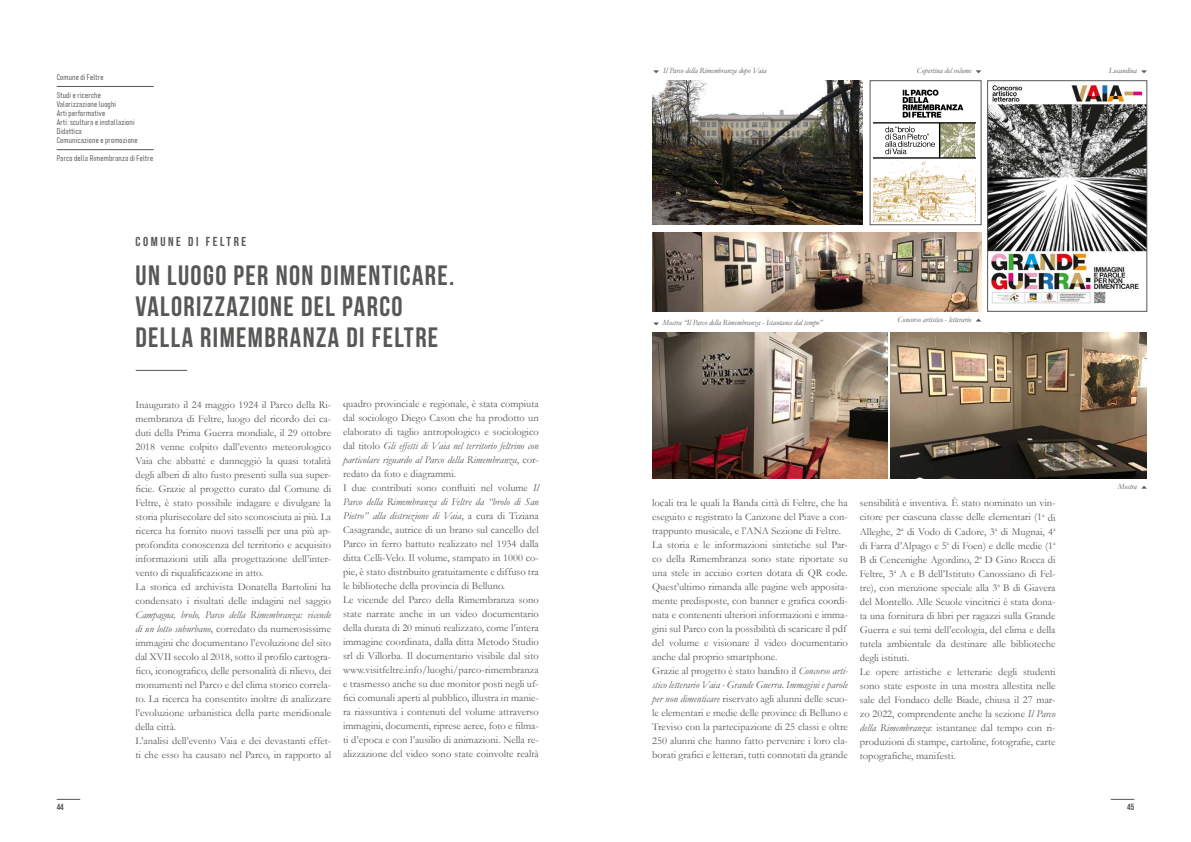
<style>
.page{position:relative;width:1191px;height:842px;background:#fff}
.page>*{position:absolute;margin:0;border:0;box-sizing:border-box;transform-origin:0 0}
.t1{font:28px/31px "Bebas Neue";letter-spacing:.05em;color:#575756}
.t2{font:13px "Bebas Neue";letter-spacing:.2em;color:#575756}
.t3{font:10.5px/14px "Garamond";color:#575756}
.t4{font:9px "Bebas Neue";color:#575756}
.t5{font:8px/9px "Bahnschrift";letter-spacing:.025em;color:#575756}
.t6{font:italic 8px "Garamond";letter-spacing:-.01em;color:#575756}
.s1{font-style:italic}
</style>
<div class="page">
<svg style="left:57px;top:799px;width:23px;height:1px"></svg>
<svg style="left:1110px;top:799px;width:24px;height:1px"></svg>
<img style="left:652px;top:333px;width:235px;height:146px">
<img style="left:890px;top:333px;width:257px;height:146px">
<img style="left:652px;top:233px;width:329px;height:78px">
<img style="left:652px;top:81px;width:210px;height:144px">
<svg style="left:873px;top:89px;width:102px;height:132px"></svg>
<hr style="left:136px;top:370px;width:51px;height:1px;background:#575756">
<img style="left:989px;top:84px;width:156px;height:220px">
<div style="left:987px;top:81px;width:160px;height:230px;border:1px solid #575756"></div>
<svg style="left:975px;top:70px;width:6px;height:3px"></svg>
<svg style="left:653px;top:70px;width:6px;height:3px"></svg>
<svg style="left:1141px;top:70px;width:6px;height:3px"></svg>
<svg style="left:975px;top:319px;width:6px;height:3px"></svg>
<svg style="left:1141px;top:486px;width:6px;height:3px"></svg>
<hr style="left:57px;top:86px;width:97px;height:1px;background:#575756">
<hr style="left:57px;top:149px;width:97px;height:1px;background:#575756">
<p class="t5" style="left:57px;top:73px;width:48px">Comune di Feltre</p>
<p class="t5" style="left:57px;top:91px;width:82px">Studi e ricerche<br>Valorizzazione luoghi<br>Arti performative<br>Arti: scultura e installazioni<br>Didattica<br>Comunicazione e promozione</p>
<p class="t5" style="left:57px;top:154px;width:98px">Parco della Rimembranza di Feltre</p>
<p class="t2" style="left:135px;top:234px;width:112px">COMUNE DI FELTRE</p>
<h1 class="t1" style="left:135px;top:259px;width:320px">UN LUOGO PER NON DIMENTICARE.<br>VALORIZZAZIONE DEL PARCO<br>DELLA RIMEMBRANZA DI FELTRE</h1>
<p class="t3" style="left:135px;top:397px;width:197px">Inaugurato il 24 maggio 1924 il Parco della Ri&shy;membranza di Feltre, luogo del ricordo dei ca&shy;duti della Prima Guerra mondiale, il 29 ottobre 2018 venne colpito dall’evento meteorologico Vaia che abbatté e danneggiò la quasi totalità degli alberi di alto fusto presenti sulla sua super&shy;ficie. Grazie al progetto curato dal Comune di Feltre, è stato possibile indagare e divulgare la storia plurisecolare del sito sconosciuta ai più. La ricerca ha fornito nuovi tasselli per una più ap&shy;profondita conoscenza del territorio e acquisito informazioni utili alla progettazione dell’inter&shy;vento di riqualificazione in atto.<br>La storica ed archivista Donatella Bartolini ha condensato i risultati delle indagini nel saggio</p>
<p class="t3" style="left:135px;top:607px;width:197px"><span class="s1">Campagna, brolo, Parco della Rimembranza: vicende di un lotto suburbano</span>, corredato da numerosissime immagini che documentano l’evoluzione del sito dal XVII secolo al 2018, sotto il profilo cartogra&shy;fico, iconografico, delle personalità di rilievo, dei monumenti nel Parco e del clima storico correla&shy;to. La ricerca ha consentito inoltre di analizzare l’evoluzione urbanistica della parte meridionale della città.<br>L’analisi dell’evento Vaia e dei devastanti effet&shy;ti che esso ha causato nel Parco, in rapporto al</p>
<p class="t3" style="left:343px;top:397px;width:197px">quadro provinciale e regionale, è stata compiuta dal sociologo Diego Cason che ha prodotto un elaborato di taglio antropologico e sociologico dal titolo <span class="s1">Gli effetti di Vaia nel territorio feltrino con particolare riguardo al Parco della Rimembranza</span>, cor&shy;redato da foto e diagrammi.<br>I due contributi sono confluiti nel volume <span class="s1">Il Parco della Rimembranza di Feltre da “brolo di San Pietro” alla distruzione di Vaia</span>, a cura di Tiziana Casagrande, autrice di un brano sul cancello del Parco in ferro battuto realizzato nel 1934 dalla ditta Celli-Velo. Il volume, stampato in 1000 co&shy;pie, è stato distribuito gratuitamente e diffuso tra le biblioteche della provincia di Belluno.<br>Le vicende del Parco della Rimembranza sono state narrate anche in un video documentario della durata di 20 minuti realizzato, come l’intera immagine coordinata, dalla ditta Metodo Studio srl di Villorba. Il documentario visibile dal sito www.visitfeltre.info/luoghi/parco-rimembranza e trasmesso anche su due monitor posti negli uf&shy;fici comunali aperti al pubblico, illustra in manie&shy;ra riassuntiva i contenuti del volume attraverso immagini, documenti, riprese aeree, foto e filma&shy;ti d’epoca e con l’ausilio di animazioni. Nella re&shy;alizzazione del video sono state coinvolte realtà</p>
<p class="t6" style="left:663px;top:66px;width:105px">Il Parco della Rimembranza dopo Vaia</p>
<p class="t6" style="left:1109px;top:66px;width:29px">Locandina</p>
<p class="t6" style="left:917px;top:66px;width:56px">Copertina del volume</p>
<p class="t6" style="left:662px;top:318px;width:161px">Mostra “Il Parco della Rimembranza - Istantanee dal tempo”</p>
<p class="t6" style="left:897px;top:314px;width:75px">Concorso artistico - letterario</p>
<p class="t3" style="left:652px;top:496px;width:197px">locali tra le quali la Banda città di Feltre, che ha eseguito e registrato la Canzone del Piave a con&shy;trappunto musicale, e l’ANA Sezione di Feltre.<br>La storia e le informazioni sintetiche sul Par&shy;co della Rimembranza sono state riportate su una stele in acciaio corten dotata di QR code.<br>Quest’ultimo rimanda alle pagine web apposita&shy;mente predisposte, con banner e grafica coordi&shy;nata e contenenti ulteriori informazioni e imma&shy;gini sul Parco con la possibilità di scaricare il pdf del volume e visionare il video documentario anche dal proprio smartphone.<br>Grazie al progetto è stato bandito il <span class="s1">Concorso arti&shy;stico letterario Vaia - Grande Guerra. Immagini e parole per non dimenticare</span> riservato agli alunni delle scuo&shy;le elementari e medie delle province di Belluno e Treviso con la partecipazione di 25 classi e oltre 250 alunni che hanno fatto pervenire i loro ela&shy;borati grafici e letterari, tutti connotati da grande</p>
<p class="t3" style="left:860px;top:496px;width:197px">sensibilità e inventiva. È stato nominato un vin&shy;citore per ciascuna classe delle elementari (1<sup>a</sup> di Alleghe, 2<sup>a</sup> di Vodo di Cadore, 3<sup>a</sup> di Mugnai, 4<sup>a </sup>di Farra d’Alpago e 5<sup>a</sup> di Foen) e delle medie (1<sup>a </sup>B di Cencenighe Agordino, 2<sup>a</sup> D Gino Rocca di Feltre, 3<sup>a</sup> A e B dell’Istituto Canossiano di Fel&shy;tre), con menzione speciale alla 3<sup>a</sup> B di Giavera del Montello. Alle Scuole vincitrici è stata dona&shy;ta una fornitura di libri per ragazzi sulla Grande Guerra e sui temi dell’ecologia, del clima e della tutela ambientale da destinare alle biblioteche degli istituti.<br>Le opere artistiche e letterarie degli studenti sono state esposte in una mostra allestita nelle sale del Fondaco delle Biade, chiusa il 27 mar&shy;zo 2022, comprendente anche la sezione <span class="s1">Il Parco della Rimembranza</span>: istantanee dal tempo con ri&shy;produzioni di stampe, cartoline, fotografie, carte topografiche, manifesti.</p>
<p class="t6" style="left:1117px;top:481px;width:21px">Mostra</p>
<p class="t4" style="left:57px;top:802px;width:9px">44</p>
<p class="t4" style="left:1127px;top:802px;width:9px">45</p>
</div>
